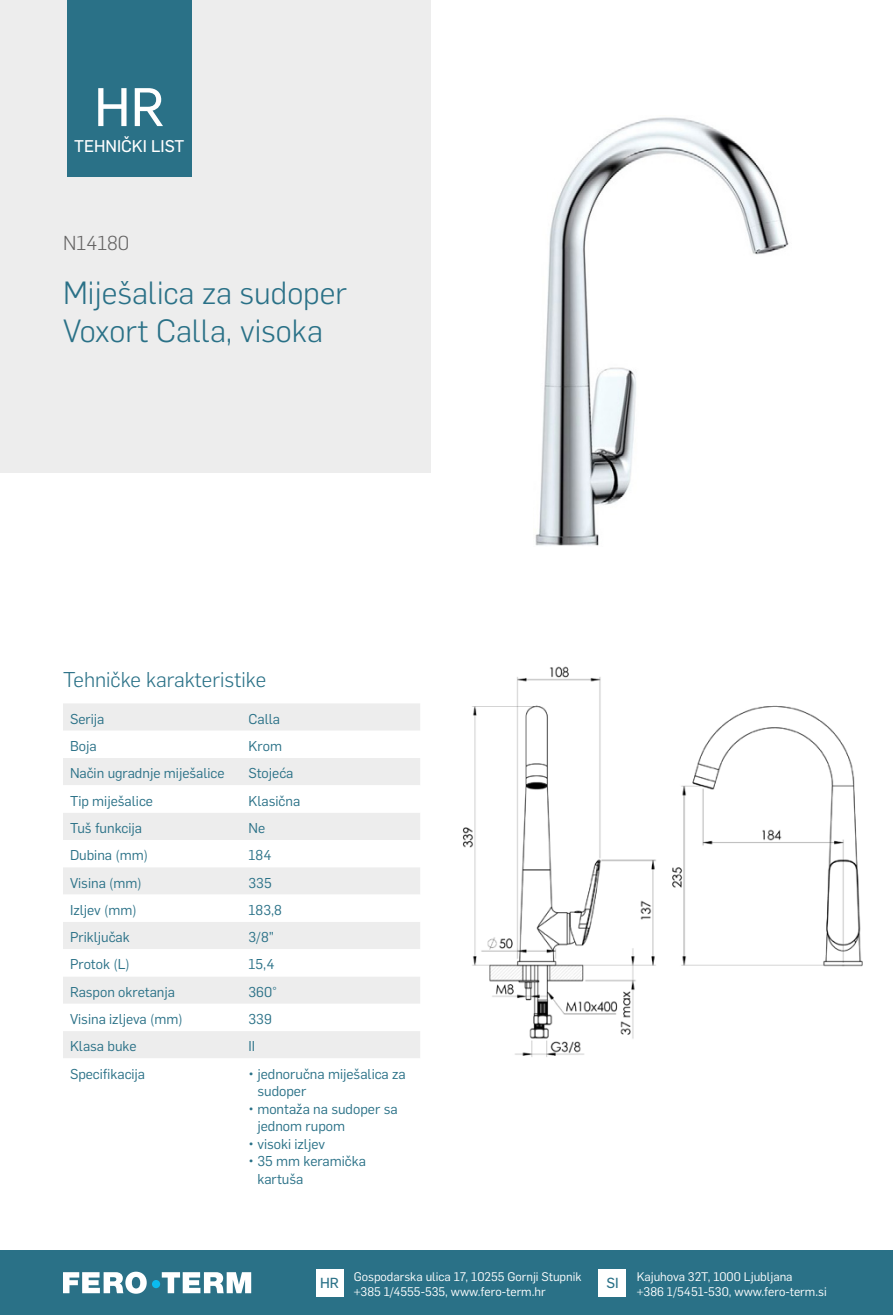
<style>
.page{position:relative;width:893px;height:1315px;background:#fff}
.page>*{position:absolute;margin:0;border:0;box-sizing:border-box;transform-origin:0 0}
.t1{font:53.2px "Flama Basic";color:#fff}
.t2{font:300 31.5px/37.8px "Flama";color:#2a7187}
.t3{font:300 21px "Flama";color:#2a7187}
.t4{font:300 19.78px "Flama";color:#646363}
.t5{font:16.62px "Flama Basic";color:#fff}
.t6{font:14.35px "Flama Basic";color:#2a7187}
.t7{font:14px/17.5px "Flama";color:#2a7187}
.t8{font:12.25px/15.8px "Flama";color:#fff}
</style>
<div class="page">
<img style="left:462px;top:666px;width:401px;height:391px">
<img style="left:535px;top:117px;width:254px;height:429px">
<div style="left:0;top:1250px;width:893px;height:65px;background:#2a7187"></div>
<div style="left:316px;top:1269px;width:27px;height:27px;background:#fff"></div>
<div style="left:599px;top:1269px;width:27px;height:27px;background:#fff"></div>
<svg style="left:63px;top:1271px;width:188px;height:22px"></svg>
<div style="left:152px;top:1280px;width:8px;height:8px;background:#0bbbef;border-radius:50%"></div>
<div style="left:0;top:0;width:430px;height:472px;background:#ededed"></div>
<div style="left:67px;top:0;width:124px;height:177px;background:#2a7187"></div>
<div style="left:63px;top:703px;width:357px;height:27px;background:#ededed"></div>
<svg style="left:63px;top:758px;width:357px;height:300px;fill:#ededed"></svg>
<h1 class="t1" style="left:94px;top:70px;width:72px">HR</h1>
<p class="t5" style="left:74px;top:134px;width:112px">TEHNIČKI LIST</p>
<h3 class="t4" style="left:63px;top:229px;width:68px">N14180</h3>
<h2 class="t2" style="left:63px;top:272px;width:285px">Miješalica za sudoper<br>Voxort Calla, visoka</h2>
<h3 class="t3" style="left:63px;top:665px;width:205px">Tehničke karakteristike</h3>
<p class="t7" style="left:70px;top:709px;width:36px">Serija</p>
<p class="t7" style="left:249px;top:709px;width:33px">Calla</p>
<p class="t7" style="left:70px;top:736px;width:28px">Boja</p>
<p class="t7" style="left:249px;top:736px;width:35px">Krom</p>
<p class="t7" style="left:70px;top:763px;width:156px">Način ugradnje miješalice</p>
<p class="t7" style="left:249px;top:763px;width:46px">Stojeća</p>
<p class="t7" style="left:70px;top:791px;width:85px">Tip miješalice</p>
<p class="t7" style="left:249px;top:791px;width:53px">Klasična</p>
<p class="t7" style="left:70px;top:818px;width:74px">Tuš funkcija</p>
<p class="t7" style="left:249px;top:818px;width:18px">Ne</p>
<p class="t7" style="left:70px;top:845px;width:80px">Dubina (mm)</p>
<p class="t7" style="left:249px;top:845px;width:24px">184</p>
<p class="t7" style="left:70px;top:873px;width:73px">Visina (mm)</p>
<p class="t7" style="left:249px;top:873px;width:25px">335</p>
<p class="t7" style="left:70px;top:900px;width:68px">Izljev (mm)</p>
<p class="t7" style="left:249px;top:900px;width:35px">183,8</p>
<p class="t7" style="left:70px;top:927px;width:61px">Priključak</p>
<p class="t7" style="left:249px;top:927px;width:27px">3/8”</p>
<p class="t7" style="left:70px;top:955px;width:61px">Protok (L)</p>
<p class="t7" style="left:249px;top:955px;width:27px">15,4</p>
<p class="t7" style="left:70px;top:982px;width:107px">Raspon okretanja</p>
<p class="t7" style="left:249px;top:982px;width:30px">360°</p>
<p class="t7" style="left:70px;top:1009px;width:114px">Visina izljeva (mm)</p>
<p class="t7" style="left:249px;top:1009px;width:25px">339</p>
<p class="t7" style="left:70px;top:1036px;width:68px">Klasa buke</p>
<p class="t7" style="left:249px;top:1036px;width:8px">II</p>
<p class="t7" style="left:70px;top:1064px;width:77px">Specifikacija</p>
<p class="t7" style="left:257px;top:1064px;width:150px;text-indent:-9px">• jednoručna miješalica za sudoper</p>
<p class="t7" style="left:257px;top:1099px;width:142px;text-indent:-9px">• montaža na sudoper sa jednom rupom</p>
<p class="t7" style="left:249px;top:1134px;width:78px">• visoki izljev</p>
<p class="t7" style="left:257px;top:1151px;width:110px;text-indent:-9px">• 35 mm keramička kartuša</p>
<p class="t6" style="left:320px;top:1272px;width:20px">HR</p>
<p class="t8" style="left:637px;top:1267px;width:191px">Kajuhova 32T, 1000 Ljubljana<br>+386 1/5451-530, www.fero-term.si</p>
<p class="t8" style="left:354px;top:1267px;width:229px">Gospodarska ulica 17, 10255 Gornji Stupnik +385 1/4555-535, www.fero-term.hr</p>
<p class="t6" style="left:606px;top:1272px;width:14px">SI</p>
</div>
